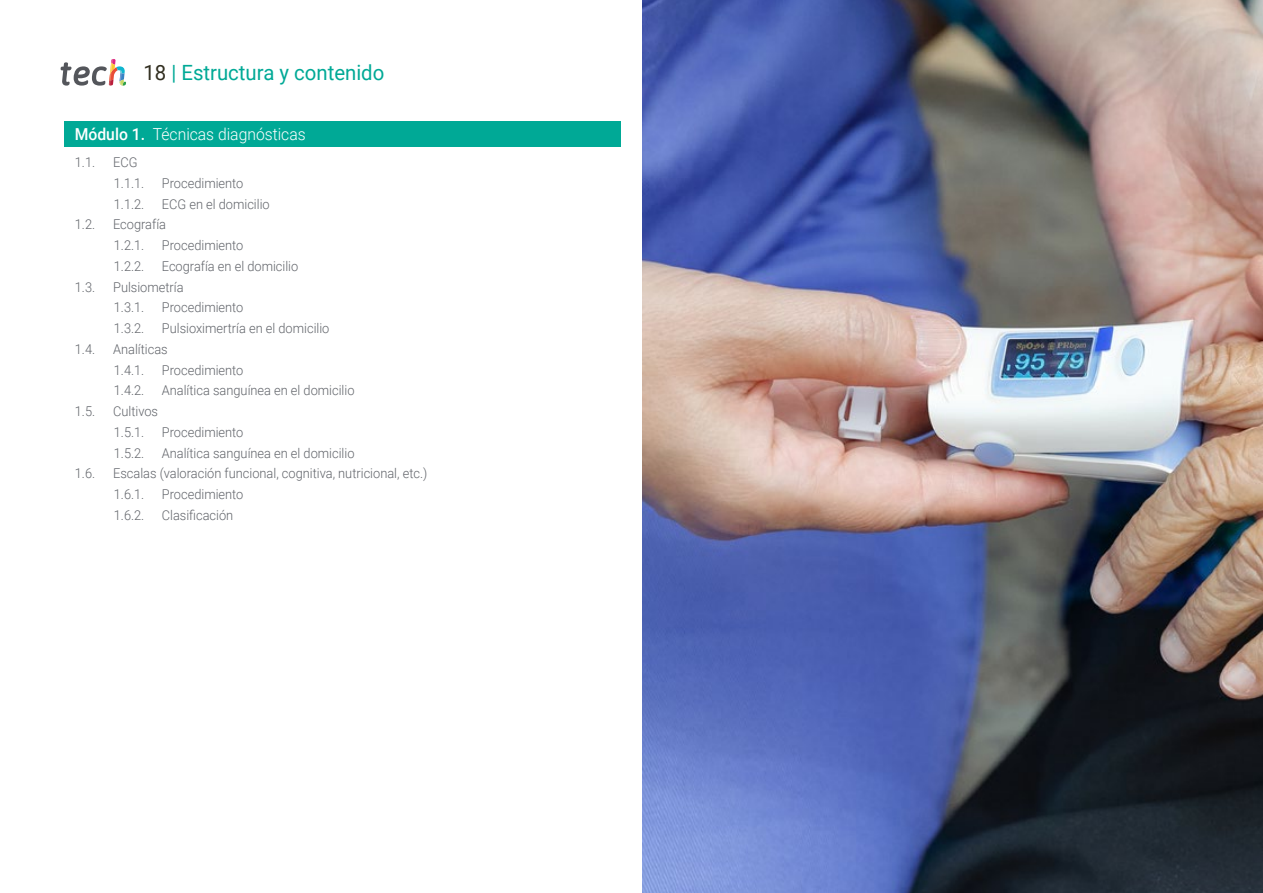
<style>
.page{position:relative;width:1263px;height:893px;background:#fff}
.page>*{position:absolute;margin:0;border:0;box-sizing:border-box;transform-origin:0 0}
.t1{font:21px "Roboto";color:#00a996}
.t2{font:300 16.5px "Roboto";color:#fff;scale:.95 1}
.t3{font:300 13.5px/20.7px "Roboto";color:#61646a;scale:.95 1}
.s1{color:#312e20}
.s2{font-weight:500}
</style>
<div class="page">
<img style="left:642px;top:0;width:621px;height:893px">
<svg style="left:61px;top:59px;width:65px;height:27px"></svg>
<div style="left:64px;top:121px;width:557px;height:25px;background:#00a996"></div>
<h1 class="t1" style="left:144px;top:57px;width:242px"><span class="s1">18</span> | Estructura y contenido</h1>
<p class="t2" style="left:75px;top:123px;width:244px"><span class="s2">Módulo 1.</span> Técnicas diagnósticas</p>
<p class="t3" style="left:75px;top:151px;width:23px">1.1.</p>
<p class="t3" style="left:113px;top:151px;width:34px">ECG<br>1.1.1.</p>
<p class="t3" style="left:162px;top:172px;width:87px">Procedimiento</p>
<p class="t3" style="left:114px;top:193px;width:34px">1.1.2.</p>
<p class="t3" style="left:162px;top:193px;width:115px">ECG en el domicilio</p>
<p class="t3" style="left:75px;top:214px;width:23px">1.2.</p>
<p class="t3" style="left:113px;top:214px;width:57px">Ecografía<br>1.2.1.</p>
<p class="t3" style="left:162px;top:234px;width:87px">Procedimiento</p>
<p class="t3" style="left:114px;top:255px;width:34px">1.2.2.</p>
<p class="t3" style="left:162px;top:255px;width:145px">Ecografía en el domicilio</p>
<p class="t3" style="left:75px;top:276px;width:23px">1.3.</p>
<p class="t3" style="left:113px;top:276px;width:76px">Pulsiometría<br>1.3.1.</p>
<p class="t3" style="left:162px;top:297px;width:87px">Procedimiento</p>
<p class="t3" style="left:114px;top:317px;width:34px">1.3.2.</p>
<p class="t3" style="left:162px;top:317px;width:178px">Pulsioximertría en el domicilio</p>
<p class="t3" style="left:75px;top:338px;width:23px">1.4.</p>
<p class="t3" style="left:113px;top:338px;width:59px">Analíticas<br>1.4.1.</p>
<p class="t3" style="left:162px;top:359px;width:87px">Procedimiento</p>
<p class="t3" style="left:114px;top:380px;width:34px">1.4.2.</p>
<p class="t3" style="left:162px;top:380px;width:204px">Analítica sanguínea en el domicilio</p>
<p class="t3" style="left:75px;top:400px;width:23px">1.5.</p>
<p class="t3" style="left:113px;top:400px;width:49px">Cultivos<br>1.5.1.</p>
<p class="t3" style="left:162px;top:421px;width:87px">Procedimiento</p>
<p class="t3" style="left:114px;top:442px;width:34px">1.5.2.</p>
<p class="t3" style="left:162px;top:442px;width:204px">Analítica sanguínea en el domicilio</p>
<p class="t3" style="left:75px;top:463px;width:23px">1.6.</p>
<p class="t3" style="left:113px;top:463px;width:332px">Escalas (valoración funcional, cognitiva, nutricional, etc.)<br>1.6.1.</p>
<p class="t3" style="left:162px;top:483px;width:87px">Procedimiento</p>
<p class="t3" style="left:114px;top:504px;width:34px">1.6.2.</p>
<p class="t3" style="left:162px;top:504px;width:77px">Clasificación</p>
</div>
